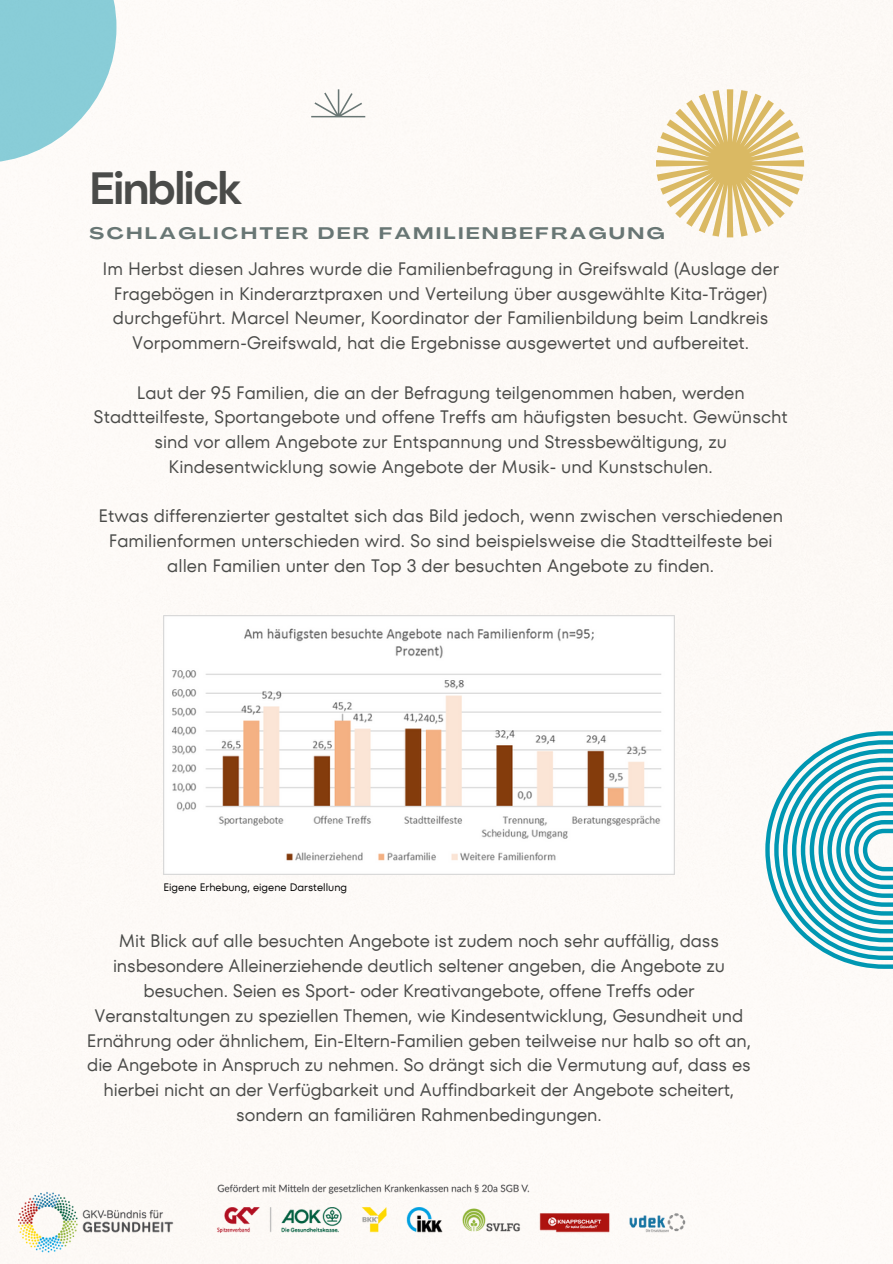
<style>
.page{position:relative;width:893px;height:1264px;background:#fff}
.page>*{position:absolute;margin:0;border:0;box-sizing:border-box;transform-origin:0 0}
.t1{font:700 45px "DM Sans";letter-spacing:-.055em;color:#4a4b49}
.t2{font:18px/24.8px "TT Fors";color:#4a4b49;text-align:center}
.t3{font:700 16.5px "Agrandir Grand";letter-spacing:.17em;color:#687674}
.t4{font:10.8px "TT Fors";color:#000}
</style>
<div class="page">
<img style="left:0;top:0;width:892px;height:1263px">
<svg style="left:656px;top:89px;width:148px;height:148px"></svg>
<svg style="left:0;top:0;width:116px;height:163px"></svg>
<svg style="left:765px;top:731px;width:127px;height:237px"></svg>
<img style="left:17px;top:1183px;width:669px;height:71px">
<svg style="left:311px;top:89px;width:54px;height:28px"></svg>
<img style="left:163px;top:615px;width:511px;height:259px">
<p class="t1" style="left:89px;top:159px;width:155px">Einblick</p>
<p class="t3" style="left:89px;top:226px;width:576px">SCHLAGLICHTER DER FAMILIENBEFRAGUNG</p>
<p class="t2" style="left:102px;top:256px;width:678px">Im Herbst diesen Jahres wurde die Familienbefragung in Greifswald (Auslage der Fragebögen in Kinderarztpraxen und Verteilung über ausgewählte Kita-Träger) durchgeführt. Marcel Neumer, Koordinator der Familienbildung beim Landkreis Vorpommern-Greifswald, hat die Ergebnisse ausgewertet und aufbereitet.</p>
<p class="t2" style="left:94px;top:380px;width:695px">Laut der 95 Familien, die an der Befragung teilgenommen haben, werden Stadtteilfeste, Sportangebote und offene Treffs am häufigsten besucht. Gewünscht sind vor allem Angebote zur Entspannung und Stressbewältigung, zu Kindesentwicklung sowie Angebote der Musik- und Kunstschulen.</p>
<p class="t2" style="left:98px;top:503px;width:686px">Etwas differenzierter gestaltet sich das Bild jedoch, wenn zwischen verschiedenen<br>Familienformen unterschieden wird. So sind beispielsweise die Stadtteilfeste bei allen Familien unter den Top 3 der besuchten Angebote zu finden.</p>
<p class="t4" style="left:163px;top:879px;width:185px">Eigene Erhebung, eigene Darstellung</p>
<p class="t2" style="left:87px;top:928px;width:665px">Mit Blick auf alle besuchten Angebote ist zudem noch sehr auffällig, dass insbesondere Alleinerziehende deutlich seltener angeben, die Angebote zu besuchen. Seien es Sport- oder Kreativangebote, offene Treffs oder Veranstaltungen zu speziellen Themen, wie Kindesentwicklung, Gesundheit und Ernährung oder ähnlichem, Ein-Eltern-Familien geben teilweise nur halb so oft an, die Angebote in Anspruch zu nehmen. So drängt sich die Vermutung auf, dass es hierbei nicht an der Verfügbarkeit und Auffindbarkeit der Angebote scheitert, sondern an familiären Rahmenbedingungen.</p>
</div>
